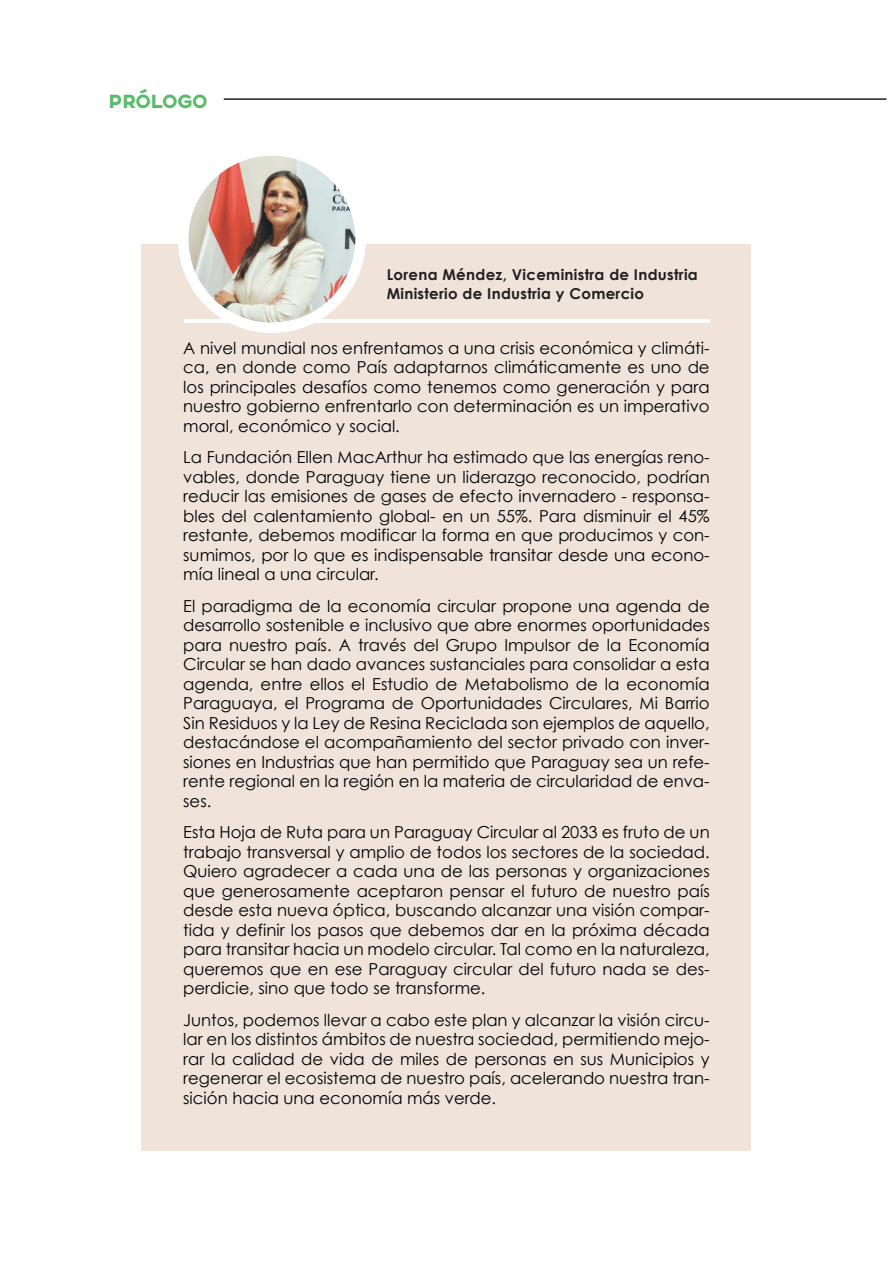
<style>
.page{position:relative;width:893px;height:1263px;background:#fff}
.page>*{position:absolute;margin:0;border:0;box-sizing:border-box;transform-origin:0 0}
.t1{font:800 19.5px "AXIS";color:#5abc6b}
.t2{font:16.5px/19.5px "Century Gothic";color:#000001;text-align:justify}
.t3{font:700 15px/18.9px "Century Gothic";letter-spacing:.02em;color:#231f20}
</style>
<div class="page">
<div style="left:142px;top:244px;width:609px;height:907px;background:#f0e4da"></div>
<hr style="left:184px;top:319px;width:525px;height:4px;background:#fff">
<hr style="left:224px;top:98px;width:662px;height:2px;background:#231f20">
<img style="left:183px;top:150px;width:178px;height:178px;border-radius:89px">
<div style="left:178px;top:145px;width:188px;height:188px;border:11px solid #fff;border-radius:50%"></div>
<p class="t1" style="left:109px;top:89px;width:100px">PRÓLOGO</p>
<p class="t3" style="left:387px;top:266px;width:313px">Lorena Méndez, Viceministra de Industria<br>Ministerio de Industria y Comercio</p>
<p class="t2" style="left:183px;top:339px;width:528px">A nivel mundial nos enfrentamos a una crisis económica y climáti&shy;ca, en donde como País adaptarnos climáticamente es uno de los principales desafíos como tenemos como generación y para nuestro gobierno enfrentarlo con determinación es un imperativo moral, económico y social.</p>
<p class="t2" style="left:183px;top:449px;width:528px">La Fundación Ellen MacArthur ha estimado que las energías reno&shy;vables, donde Paraguay tiene un liderazgo reconocido, podrían reducir las emisiones de gases de efecto invernadero - responsa&shy;bles del calentamiento global- en un 55%. Para disminuir el 45% restante, debemos modificar la forma en que producimos y con&shy;sumimos, por lo que es indispensable transitar desde una econo&shy;mía lineal a una circular.</p>
<p class="t2" style="left:183px;top:597px;width:528px">El paradigma de la economía circular propone una agenda de desarrollo sostenible e inclusivo que abre enormes oportunidades para nuestro país. A través del Grupo Impulsor de la Economía Circular se han dado avances sustanciales para consolidar a esta agenda, entre ellos el Estudio de Metabolismo de la economía Paraguaya, el Programa de Oportunidades Circulares, Mi Barrio Sin Residuos y la Ley de Resina Reciclada son ejemplos de aquello, destacándose el acompañamiento del sector privado con inver&shy;siones en Industrias que han permitido que Paraguay sea un refe&shy;rente regional en la región en la materia de circularidad de enva&shy;ses.</p>
<p class="t2" style="left:183px;top:824px;width:528px">Esta Hoja de Ruta para un Paraguay Circular al 2033 es fruto de un trabajo transversal y amplio de todos los sectores de la sociedad.<br>Quiero agradecer a cada una de las personas y organizaciones que generosamente aceptaron pensar el futuro de nuestro país desde esta nueva óptica, buscando alcanzar una visión compar&shy;tida y definir los pasos que debemos dar en la próxima década para transitar hacia un modelo circular. Tal como en la naturaleza, queremos que en ese Paraguay circular del futuro nada se des&shy;perdicie, sino que todo se transforme.</p>
<p class="t2" style="left:183px;top:1011px;width:528px">Juntos, podemos llevar a cabo este plan y alcanzar la visión circu&shy;lar en los distintos ámbitos de nuestra sociedad, permitiendo mejo&shy;rar la calidad de vida de miles de personas en sus Municipios y regenerar el ecosistema de nuestro país, acelerando nuestra tran&shy;sición hacia una economía más verde.</p>
</div>
